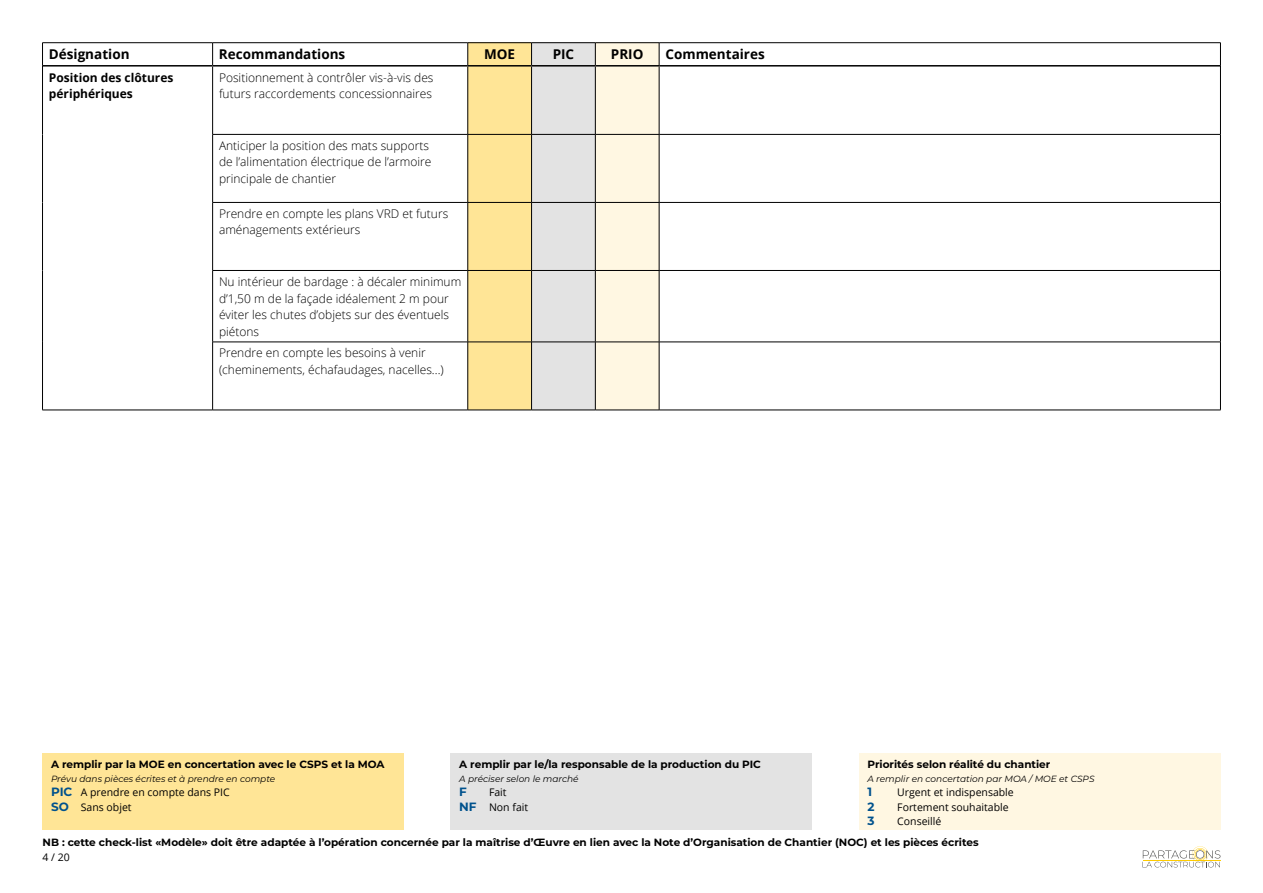
<style>
.page{position:relative;width:1263px;height:893px;background:#fff}
.page>*{position:absolute;margin:0;border:0;box-sizing:border-box;transform-origin:0 0}
.t1{font:700 13.5px "Open Sans";color:#000}
.t2{font:300 12px/16.5px "Open Sans";color:#000}
.t3{font:700 12px/16.5px "Open Sans";color:#000}
.t4{font:700 12px "Montserrat";color:#00528d}
.t5{font:700 10.5px "Montserrat";color:#000}
.t6{font:10.5px/14.4px "Open Sans";color:#000}
.t7{font:italic 9px "Montserrat";color:#000}
.s1{font-family:"Montserrat";font-weight:700;font-size:12px;color:#00528d}
</style>
<div class="page">
<div style="left:43px;top:753px;width:361px;height:76px;background:#ffe596"></div>
<div style="left:451px;top:753px;width:361px;height:76px;background:#e3e3e3"></div>
<div style="left:859px;top:753px;width:361px;height:76px;background:#fff7e2"></div>
<svg style="left:1142px;top:846px;width:78px;height:21px"></svg>
<hr style="left:1143px;top:860px;width:77px;height:1px;background:#fc0">
<svg style="left:212px;top:43px;width:1px;height:22px"></svg>
<svg style="left:467px;top:43px;width:193px;height:367px;background:#f3e8c7"></svg>
<hr style="left:42px;top:66px;width:1px;height:68px;background:#000">
<hr style="left:212px;top:67px;width:1px;height:67px;background:#000">
<hr style="left:467px;top:67px;width:1px;height:67px;background:#000">
<hr style="left:531px;top:67px;width:1px;height:67px;background:#000">
<hr style="left:595px;top:67px;width:1px;height:67px;background:#000">
<hr style="left:659px;top:67px;width:1px;height:67px;background:#000">
<hr style="left:1220px;top:66px;width:1px;height:68px;background:#000">
<hr style="left:42px;top:134px;width:1px;height:68px;background:#000">
<hr style="left:212px;top:134px;width:256px;height:1px;background:#000">
<hr style="left:212px;top:135px;width:1px;height:67px;background:#000">
<hr style="left:468px;top:134px;width:63px;height:1px;background:#000">
<hr style="left:467px;top:135px;width:1px;height:67px;background:#000">
<hr style="left:531px;top:134px;width:64px;height:1px;background:#000">
<hr style="left:531px;top:135px;width:1px;height:67px;background:#000">
<hr style="left:595px;top:134px;width:64px;height:1px;background:#000">
<hr style="left:595px;top:135px;width:1px;height:67px;background:#000">
<hr style="left:659px;top:134px;width:562px;height:1px;background:#000">
<hr style="left:659px;top:135px;width:1px;height:67px;background:#000">
<hr style="left:1220px;top:135px;width:1px;height:67px;background:#000">
<hr style="left:42px;top:202px;width:1px;height:68px;background:#000">
<hr style="left:212px;top:202px;width:256px;height:1px;background:#000">
<hr style="left:212px;top:203px;width:1px;height:67px;background:#000">
<hr style="left:468px;top:202px;width:63px;height:1px;background:#000">
<hr style="left:467px;top:203px;width:1px;height:67px;background:#000">
<hr style="left:531px;top:202px;width:64px;height:1px;background:#000">
<hr style="left:531px;top:203px;width:1px;height:67px;background:#000">
<hr style="left:595px;top:202px;width:64px;height:1px;background:#000">
<hr style="left:595px;top:203px;width:1px;height:67px;background:#000">
<hr style="left:659px;top:202px;width:562px;height:1px;background:#000">
<hr style="left:659px;top:203px;width:1px;height:67px;background:#000">
<hr style="left:1220px;top:203px;width:1px;height:67px;background:#000">
<hr style="left:42px;top:270px;width:1px;height:72px;background:#000">
<hr style="left:212px;top:270px;width:256px;height:1px;background:#000">
<hr style="left:212px;top:271px;width:1px;height:71px;background:#000">
<hr style="left:468px;top:270px;width:63px;height:1px;background:#000">
<hr style="left:467px;top:271px;width:1px;height:71px;background:#000">
<hr style="left:531px;top:270px;width:64px;height:1px;background:#000">
<hr style="left:531px;top:271px;width:1px;height:71px;background:#000">
<hr style="left:595px;top:270px;width:64px;height:1px;background:#000">
<hr style="left:595px;top:271px;width:1px;height:71px;background:#000">
<hr style="left:659px;top:270px;width:562px;height:1px;background:#000">
<hr style="left:659px;top:271px;width:1px;height:71px;background:#000">
<hr style="left:1220px;top:271px;width:1px;height:71px;background:#000">
<hr style="left:42px;top:342px;width:1px;height:68px;background:#000">
<hr style="left:212px;top:342px;width:256px;height:1px;background:#000">
<hr style="left:212px;top:342px;width:1px;height:68px;background:#000">
<hr style="left:468px;top:342px;width:63px;height:1px;background:#000">
<hr style="left:467px;top:342px;width:1px;height:68px;background:#000">
<hr style="left:531px;top:342px;width:64px;height:1px;background:#000">
<hr style="left:531px;top:342px;width:1px;height:68px;background:#000">
<hr style="left:595px;top:342px;width:64px;height:1px;background:#000">
<hr style="left:595px;top:342px;width:1px;height:68px;background:#000">
<hr style="left:659px;top:342px;width:562px;height:1px;background:#000">
<hr style="left:659px;top:342px;width:1px;height:68px;background:#000">
<hr style="left:1220px;top:342px;width:1px;height:68px;background:#000">
<hr style="left:42px;top:410px;width:171px;height:1px;background:#000">
<hr style="left:213px;top:410px;width:255px;height:1px;background:#000">
<hr style="left:468px;top:410px;width:63px;height:1px;background:#000">
<hr style="left:531px;top:410px;width:64px;height:1px;background:#000">
<hr style="left:595px;top:410px;width:64px;height:1px;background:#000">
<hr style="left:659px;top:410px;width:562px;height:1px;background:#000">
<hr style="left:42px;top:42px;width:171px;height:1px;background:#000">
<svg style="left:42px;top:43px;width:1px;height:23px"></svg>
<hr style="left:213px;top:42px;width:255px;height:1px;background:#000">
<hr style="left:468px;top:42px;width:63px;height:1px;background:#000">
<hr style="left:531px;top:42px;width:64px;height:1px;background:#000">
<hr style="left:595px;top:42px;width:64px;height:1px;background:#000">
<hr style="left:659px;top:42px;width:562px;height:1px;background:#000">
<svg style="left:1220px;top:43px;width:1px;height:23px"></svg>
<hr style="left:43px;top:65px;width:170px;height:2px;background:#000">
<hr style="left:213px;top:65px;width:255px;height:2px;background:#000">
<hr style="left:468px;top:65px;width:63px;height:2px;background:#000">
<hr style="left:531px;top:65px;width:64px;height:2px;background:#000">
<hr style="left:595px;top:65px;width:64px;height:2px;background:#000">
<hr style="left:659px;top:65px;width:561px;height:2px;background:#000">
<p class="t1" style="left:49px;top:45px;width:82px">Désignation</p>
<p class="t1" style="left:219px;top:45px;width:128px">Recommandations</p>
<p class="t1" style="left:484px;top:45px;width:33px">MOE</p>
<p class="t1" style="left:553px;top:45px;width:23px">PIC</p>
<p class="t1" style="left:611px;top:45px;width:34px">PRIO</p>
<p class="t1" style="left:665px;top:45px;width:101px">Commentaires</p>
<p class="t3" style="left:49px;top:69px;width:126px">Position des clôtures périphériques</p>
<p class="t2" style="left:219px;top:69px;width:216px">Positionnement à contrôler vis-à-vis des futurs raccordements concessionnaires</p>
<p class="t2" style="left:219px;top:137px;width:214px">Anticiper la position des mats supports de l’alimentation électrique de l’armoire principale de chantier</p>
<p class="t2" style="left:219px;top:205px;width:231px">Prendre en compte les plans VRD et futurs aménagements extérieurs</p>
<p class="t2" style="left:219px;top:273px;width:244px">Nu intérieur de bardage : à décaler minimum d’1,50 m de la façade idéalement 2 m pour éviter les chutes d’objets sur des éventuels piétons</p>
<p class="t2" style="left:219px;top:345px;width:226px">Prendre en compte les besoins à venir (cheminements, échafaudages, nacelles...)</p>
<p class="t5" style="left:459px;top:756px;width:303px">A remplir par le/la responsable de la production du PIC</p>
<p class="t7" style="left:459px;top:772px;width:121px">A préciser selon le marché</p>
<p class="t4" style="left:459px;top:783px;width:9px">F</p>
<p class="t5" style="left:51px;top:756px;width:335px">A remplir par la MOE en concertation avec le CSPS et la MOA</p>
<p class="t7" style="left:51px;top:772px;width:226px">Prévu dans pièces écrites et à prendre en compte</p>
<p class="t6" style="left:51px;top:785px;width:180px"><span class="s1">PIC</span> A prendre en compte dans PIC<br><span class="s1">SO</span> Sans objet</p>
<p class="t5" style="left:867px;top:756px;width:184px">Priorités selon réalité du chantier</p>
<p class="t7" style="left:867px;top:772px;width:229px">A remplir en concertation par MOA / MOE et CSPS</p>
<p class="t4" style="left:867px;top:783px;width:6px">1</p>
<p class="t6" style="left:897px;top:785px;width:118px">Urgent et indispensable</p>
<p class="t4" style="left:867px;top:798px;width:9px">2</p>
<p class="t6" style="left:897px;top:799px;width:113px">Fortement souhaitable</p>
<p class="t4" style="left:867px;top:812px;width:9px">3</p>
<p class="t6" style="left:897px;top:814px;width:46px">Conseillé</p>
<p class="t5" style="left:43px;top:835px;width:937px">NB : cette check-list «Modèle» doit être adaptée à l’opération concernée par la maîtrise d’Œuvre en lien avec la Note d’Organisation de Chantier (NOC) et les pièces écrites</p>
<p class="t6" style="left:459px;top:785px;width:70px;text-indent:30px">Fait<br><span class="s1">NF</span> Non fait</p>
<p class="t6" style="left:43px;top:850px;width:29px">4 / 20</p>
</div>
